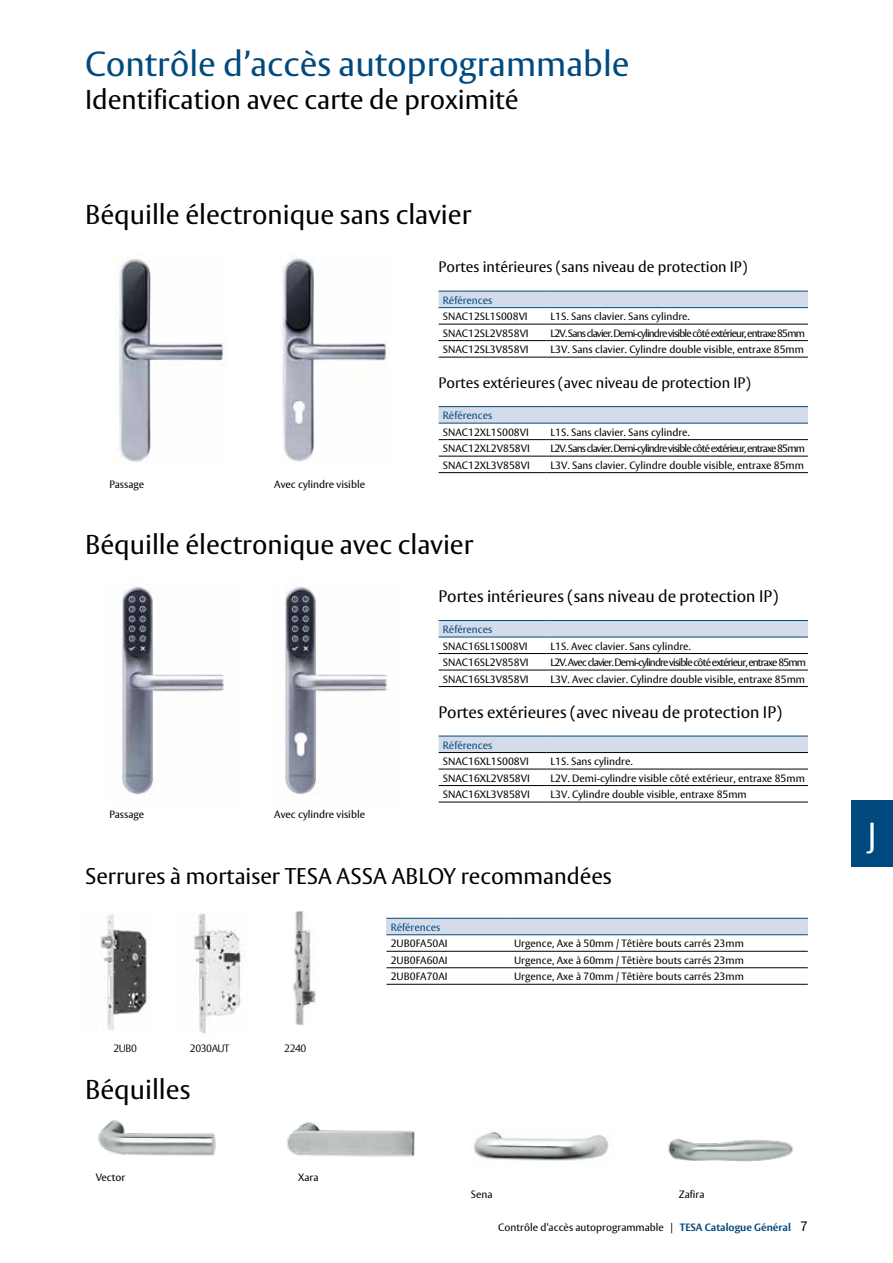
<style>
.page{position:relative;width:893px;height:1263px;background:#fff}
.page>*{position:absolute;margin:0;border:0;box-sizing:border-box;transform-origin:0 0}
.t1{font:34.5px "ASSA Vesta";color:#004a80}
.t2{font:33px "ASSA Vesta";color:#fff}
.t3{font:27px "ASSA Vesta";color:#000}
.t4{font:22.5px "ASSA Vesta";color:#000}
.t5{font:16.5px "ASSA Vesta";color:#000}
.t6{font:15px "ASSA Vesta";color:#000}
.t7{font:10.5px "ASSA Vesta";color:#000}
.t8{font:10.5px "ASSA Vesta";letter-spacing:-.08em;color:#000}
.t9{font:10.5px "ASSA Vesta";color:#004a80}
.t10{font:300 10.5px "ASSA Vesta";letter-spacing:-.04em;color:#000}
.s1{font-weight:700;color:#004a80}
.s2{font-size:13.5px}
</style>
<div class="page">
<div style="left:851px;top:801px;width:42px;height:66px;background:#004a80"></div>
<img style="left:668px;top:1138px;width:125px;height:24px">
<img style="left:287px;top:1122px;width:128px;height:35px">
<img style="left:473px;top:1131px;width:136px;height:30px">
<img style="left:98px;top:1120px;width:118px;height:36px">
<img style="left:121px;top:587px;width:104px;height:209px">
<img style="left:285px;top:587px;width:103px;height:209px">
<div style="left:439px;top:292px;width:369px;height:15px;background:#d5dce9"></div>
<svg style="left:439px;top:308px;width:369px;height:148px"></svg>
<hr style="left:439px;top:324px;width:107px;height:1px;background:#000">
<hr style="left:439px;top:439px;width:107px;height:1px;background:#000">
<hr style="left:439px;top:456px;width:107px;height:1px;background:#000">
<hr style="left:439px;top:472px;width:107px;height:1px;background:#000">
<hr style="left:546px;top:324px;width:262px;height:1px;background:#000">
<hr style="left:546px;top:439px;width:262px;height:1px;background:#000">
<hr style="left:439px;top:291px;width:107px;height:1px;background:#004a80">
<hr style="left:546px;top:291px;width:262px;height:1px;background:#004a80">
<hr style="left:439px;top:307px;width:107px;height:1px;background:#004a80">
<hr style="left:546px;top:307px;width:262px;height:1px;background:#004a80">
<hr style="left:439px;top:406px;width:107px;height:1px;background:#004a80">
<hr style="left:546px;top:406px;width:262px;height:1px;background:#004a80">
<hr style="left:439px;top:423px;width:107px;height:1px;background:#004a80">
<hr style="left:546px;top:423px;width:262px;height:1px;background:#004a80">
<hr style="left:439px;top:340px;width:107px;height:1px;background:#000">
<hr style="left:546px;top:340px;width:262px;height:1px;background:#000">
<hr style="left:439px;top:357px;width:107px;height:1px;background:#000">
<hr style="left:546px;top:357px;width:262px;height:1px;background:#000">
<hr style="left:546px;top:456px;width:262px;height:1px;background:#000">
<hr style="left:546px;top:472px;width:262px;height:1px;background:#000">
<svg style="left:439px;top:621px;width:369px;height:16px;background:#ced7e5"></svg>
<svg style="left:439px;top:654px;width:369px;height:148px"></svg>
<hr style="left:439px;top:653px;width:107px;height:1px;background:#000">
<hr style="left:439px;top:670px;width:107px;height:1px;background:#000">
<hr style="left:439px;top:686px;width:107px;height:1px;background:#000">
<hr style="left:439px;top:752px;width:107px;height:1px;background:#000">
<hr style="left:439px;top:769px;width:107px;height:1px;background:#000">
<hr style="left:439px;top:785px;width:107px;height:1px;background:#000">
<hr style="left:546px;top:653px;width:262px;height:1px;background:#000">
<hr style="left:546px;top:670px;width:262px;height:1px;background:#000">
<hr style="left:546px;top:686px;width:262px;height:1px;background:#000">
<hr style="left:546px;top:752px;width:262px;height:1px;background:#000">
<hr style="left:546px;top:769px;width:262px;height:1px;background:#000">
<hr style="left:546px;top:785px;width:262px;height:1px;background:#000">
<hr style="left:439px;top:620px;width:107px;height:1px;background:#004a80">
<hr style="left:546px;top:620px;width:262px;height:1px;background:#004a80">
<hr style="left:439px;top:736px;width:107px;height:1px;background:#004a80">
<hr style="left:546px;top:736px;width:262px;height:1px;background:#004a80">
<hr style="left:439px;top:802px;width:107px;height:1px;background:#000">
<hr style="left:546px;top:802px;width:262px;height:1px;background:#000">
<hr style="left:439px;top:637px;width:107px;height:1px;background:#004a80">
<hr style="left:546px;top:637px;width:262px;height:1px;background:#004a80">
<img style="left:100px;top:914px;width:47px;height:117px">
<img style="left:293px;top:911px;width:23px;height:115px">
<img style="left:193px;top:913px;width:51px;height:121px">
<div style="left:386px;top:918px;width:422px;height:17px;background:#d5dce9"></div>
<svg style="left:386px;top:935px;width:422px;height:49px"></svg>
<hr style="left:386px;top:951px;width:124px;height:1px;background:#000">
<hr style="left:386px;top:967px;width:124px;height:1px;background:#000">
<hr style="left:386px;top:984px;width:124px;height:1px;background:#000">
<hr style="left:510px;top:951px;width:298px;height:1px;background:#000">
<hr style="left:510px;top:967px;width:298px;height:1px;background:#000">
<hr style="left:510px;top:984px;width:298px;height:1px;background:#000">
<hr style="left:386px;top:918px;width:124px;height:1px;background:#004a80">
<hr style="left:510px;top:918px;width:298px;height:1px;background:#004a80">
<hr style="left:386px;top:934px;width:124px;height:1px;background:#004a80">
<hr style="left:510px;top:934px;width:298px;height:1px;background:#004a80">
<img style="left:116px;top:259px;width:110px;height:204px">
<img style="left:280px;top:258px;width:108px;height:204px">
<h1 class="t1" style="left:85px;top:43px;width:546px">Contrôle d’accès autoprogrammable</h1>
<h3 class="t3" style="left:85px;top:83px;width:435px">Identification avec carte de proximité</h3>
<h3 class="t3" style="left:85px;top:198px;width:388px">Béquille électronique sans clavier</h3>
<h3 class="t6" style="left:439px;top:258px;width:310px">Portes intérieures (sans niveau de protection IP)</h3>
<p class="t9" style="left:443px;top:294px;width:51px">Références</p>
<p class="t7" style="left:443px;top:310px;width:86px">SNAC12SL1S008VI</p>
<p class="t7" style="left:551px;top:310px;width:141px">L1S. Sans clavier. Sans cylindre.</p>
<p class="t7" style="left:443px;top:327px;width:87px">SNAC12SL2V858VI</p>
<p class="t8" style="left:551px;top:327px;width:256px">L2V. Sans clavier. Demi-cylindre visible côté extérieur, entraxe 85mm</p>
<p class="t7" style="left:443px;top:343px;width:87px">SNAC12SL3V858VI</p>
<p class="t7" style="left:551px;top:343px;width:255px">L3V. Sans clavier. Cylindre double visible, entraxe 85mm</p>
<h3 class="t6" style="left:439px;top:373px;width:314px">Portes extérieures (avec niveau de protection IP)</h3>
<p class="t9" style="left:443px;top:409px;width:51px">Références</p>
<p class="t7" style="left:443px;top:426px;width:87px">SNAC12XL1S008VI</p>
<p class="t7" style="left:551px;top:426px;width:141px">L1S. Sans clavier. Sans cylindre.</p>
<p class="t7" style="left:443px;top:442px;width:88px">SNAC12XL2V858VI</p>
<p class="t8" style="left:551px;top:442px;width:256px">L2V. Sans clavier. Demi-cylindre visible côté extérieur, entraxe 85mm</p>
<p class="t7" style="left:443px;top:459px;width:88px">SNAC12XL3V858VI</p>
<p class="t7" style="left:551px;top:459px;width:255px">L3V. Sans clavier. Cylindre double visible, entraxe 85mm</p>
<p class="t7" style="left:109px;top:478px;width:36px">Passage</p>
<p class="t7" style="left:274px;top:478px;width:92px">Avec cylindre visible</p>
<h3 class="t3" style="left:85px;top:528px;width:390px">Béquille électronique avec clavier</h3>
<p class="t7" style="left:109px;top:808px;width:36px">Passage</p>
<p class="t7" style="left:274px;top:808px;width:92px">Avec cylindre visible</p>
<h3 class="t5" style="left:439px;top:586px;width:341px">Portes intérieures (sans niveau de protection IP)</h3>
<p class="t9" style="left:443px;top:623px;width:51px">Références</p>
<p class="t7" style="left:443px;top:639px;width:86px">SNAC16SL1S008VI</p>
<p class="t7" style="left:551px;top:639px;width:142px">L1S. Avec clavier. Sans cylindre.</p>
<p class="t7" style="left:443px;top:656px;width:87px">SNAC16SL2V858VI</p>
<p class="t8" style="left:551px;top:656px;width:257px">L2V. Avec clavier. Demi-cylindre visible côté extérieur, entraxe 85mm</p>
<p class="t7" style="left:443px;top:672px;width:87px">SNAC16SL3V858VI</p>
<p class="t7" style="left:551px;top:672px;width:256px">L3V. Avec clavier. Cylindre double visible, entraxe 85mm</p>
<h3 class="t5" style="left:439px;top:702px;width:345px">Portes extérieures (avec niveau de protection IP)</h3>
<p class="t9" style="left:443px;top:738px;width:51px">Références</p>
<p class="t7" style="left:443px;top:755px;width:87px">SNAC16XL1S008VI</p>
<p class="t7" style="left:551px;top:755px;width:84px">L1S. Sans cylindre.</p>
<p class="t7" style="left:443px;top:771px;width:88px">SNAC16XL2V858VI</p>
<p class="t7" style="left:551px;top:771px;width:256px">L2V. Demi-cylindre visible côté extérieur, entraxe 85mm</p>
<p class="t7" style="left:443px;top:788px;width:88px">SNAC16XL3V858VI</p>
<p class="t7" style="left:551px;top:788px;width:198px">L3V. Cylindre double visible, entraxe 85mm</p>
<h3 class="t4" style="left:85px;top:863px;width:528px">Serrures à mortaiser TESA ASSA ABLOY recommandées</h3>
<p class="t10" style="left:113px;top:1041px;width:25px">2UB0</p>
<p class="t10" style="left:190px;top:1041px;width:41px">2030AUT</p>
<p class="t10" style="left:284px;top:1041px;width:24px">2240</p>
<h3 class="t3" style="left:85px;top:1073px;width:107px">Béquilles</h3>
<p class="t7" style="left:96px;top:1171px;width:31px">Vector</p>
<p class="t7" style="left:298px;top:1171px;width:22px">Xara</p>
<p class="t9" style="left:391px;top:921px;width:51px">Références</p>
<p class="t7" style="left:391px;top:937px;width:58px">2UB0FA50AI</p>
<p class="t7" style="left:514px;top:937px;width:231px">Urgence, Axe à 50mm / Têtière bouts carrés 23mm</p>
<p class="t7" style="left:391px;top:954px;width:58px">2UB0FA60AI</p>
<p class="t7" style="left:514px;top:954px;width:231px">Urgence, Axe à 60mm / Têtière bouts carrés 23mm</p>
<p class="t7" style="left:391px;top:970px;width:58px">2UB0FA70AI</p>
<p class="t7" style="left:514px;top:970px;width:231px">Urgence, Axe à 70mm / Têtière bouts carrés 23mm</p>
<p class="t7" style="left:471px;top:1187px;width:23px">Sena</p>
<p class="t7" style="left:679px;top:1187px;width:27px">Zafira</p>
<p class="t7" style="left:498px;top:1221px;width:311px">Contrôle d’accès autoprogrammable | <span class="s1">TESA Catalogue Général</span> <span class="s2">7</span></p>
<h2 class="t2" style="left:868px;top:814px;width:11px">J</h2>
</div>
